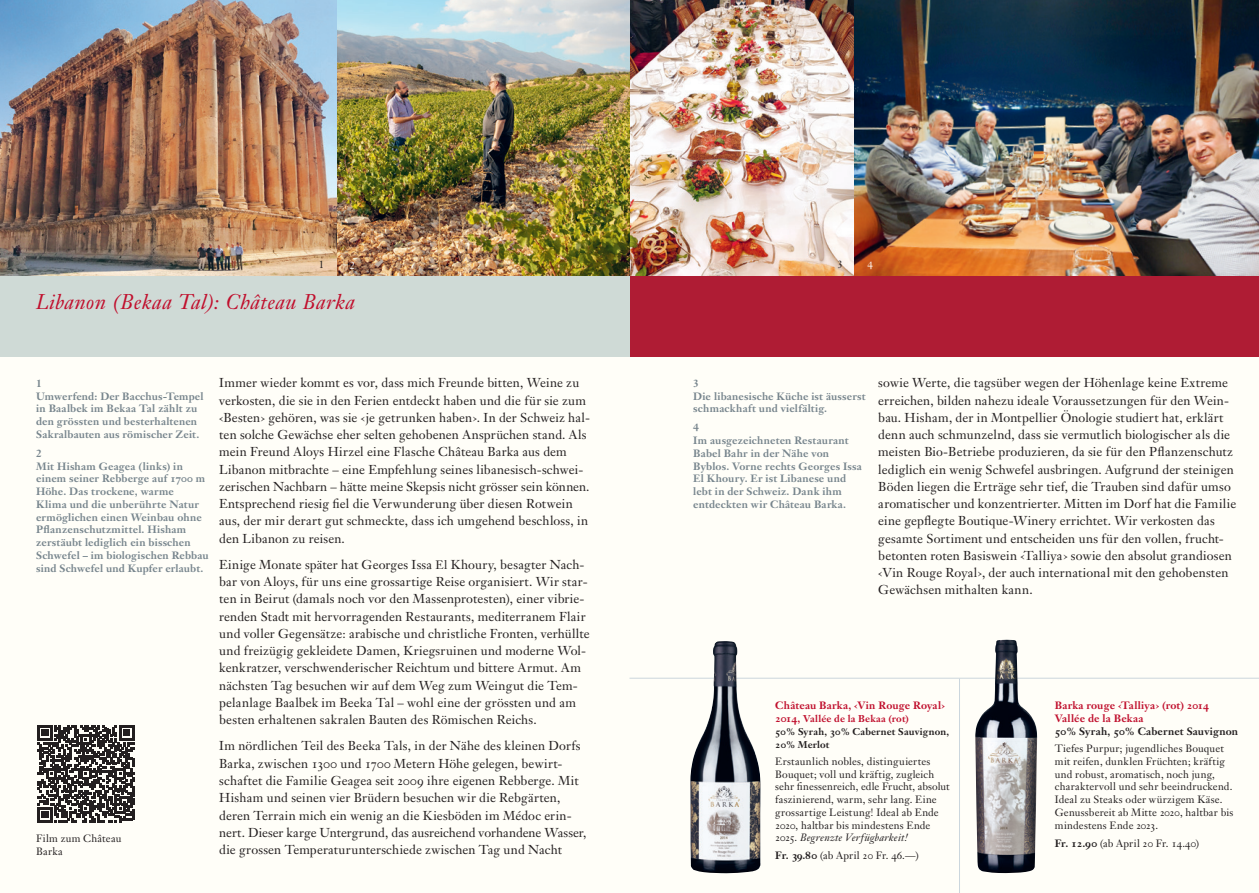
<style>
.page{position:relative;width:1259px;height:893px;background:#fff}
.page>*{position:absolute;margin:0;border:0;box-sizing:border-box;transform-origin:0 0}
.t1{font:italic 21px "Janson Text LT Pro";letter-spacing:.015em;color:#c00f2d}
.t2{font:12.75px/17.2px "Janson Text LT Pro";letter-spacing:.01em;color:#231f20}
.t3{font:700 10.5px/12.8px "Janson Text LT Pro";letter-spacing:.015em;color:#77858d}
.t4{font:10.5px/12.8px "Janson Text LT Pro";letter-spacing:.015em;color:#231f20}
.t5{font:700 10.5px/12.8px "Janson Text LT Pro";letter-spacing:.015em;color:#c00f2d}
.t6{font:700 10.5px "Janson Text LT Pro";letter-spacing:.01em;color:#231f20}
.t7{font:10.5px "Janson Text LT Pro";color:#fff}
.t8{font:700 9.75px/12.8px "Janson Text LT Pro";letter-spacing:.015em;color:#231f20}
.s1{font-size:12px}
.s2{font-size:10.5px;color:#c00f2d}
.s3{color:#c00f2d}
.s4{font-style:italic}
.s5{font-weight:700}
</style>
<div class="page">
<div style="left:629px;top:0;width:630px;height:893px;background:#fffef8"></div>
<div style="left:0;top:0;width:629px;height:893px;background:#fffef8"></div>
<hr style="left:629px;top:678px;width:630px;height:1px;background:#cbd6dd">
<img style="left:629px;top:0;width:226px;height:276px">
<img style="left:855px;top:0;width:404px;height:276px">
<img style="left:0;top:0;width:337px;height:276px">
<img style="left:337px;top:0;width:292px;height:276px">
<div style="left:629px;top:276px;width:630px;height:81px;background:#af1c34"></div>
<div style="left:0;top:276px;width:629px;height:81px;background:#cfdad6"></div>
<hr style="left:959px;top:679px;width:1px;height:214px;background:#cbd6dd">
<img style="left:690px;top:641px;width:70px;height:232px">
<img style="left:975px;top:640px;width:62px;height:233px">
<svg style="left:37px;top:725px;width:97px;height:97px"></svg>
<p class="t4" style="left:319px;top:258px;width:7px">1</p>
<p class="t7" style="left:350px;top:258px;width:7px">2</p>
<p class="t4" style="left:837px;top:258px;width:7px">3</p>
<p class="t7" style="left:867px;top:258px;width:7px">4</p>
<h1 class="t1" style="left:36px;top:289px;width:321px">Libanon (Bekaa Tal): Château Barka</h1>
<p class="t3" style="left:36px;top:377px;width:169px">1<br>Umwerfend: Der Bacchus-Tempel in Baalbek im Bekaa Tal zählt zu den grössten und besterhaltenen<br>Sakralbauten aus römischer Zeit.</p>
<p class="t3" style="left:36px;top:447px;width:174px">2<br>Mit Hisham Geagea (links) in einem seiner Rebberge auf 1700 m<br>Höhe. Das trockene, warme<br>Klima und die unberührte Natur ermöglichen einen Weinbau ohne<br>Pflanzenschutzmittel. Hisham zerstäubt lediglich ein bisschen<br>Schwefel – im biologischen Rebbau sind Schwefel und Kupfer erlaubt.</p>
<p class="t4" style="left:36px;top:832px;width:87px">Film zum Château<br>Barka</p>
<p class="t2" style="left:219px;top:374px;width:372px">Immer wieder kommt es vor, dass mich Freunde bitten, Weine zu verkosten, die sie in den Ferien entdeckt haben und die für sie zum ‹Besten› gehören, was sie ‹je getrunken haben›. In der Schweiz hal&shy;ten solche Gewächse eher selten gehobenen Ansprüchen stand. Als mein Freund Aloys Hirzel eine Flasche Château Barka aus dem Libanon mitbrachte – eine Empfehlung seines libanesisch-schwei&shy;zerischen Nachbarn – hätte meine Skepsis nicht grösser sein können.<br>Entsprechend riesig fiel die Verwunderung über diesen Rotwein aus, der mir derart gut schmeckte, dass ich umgehend beschloss, in den Libanon zu reisen.</p>
<p class="t2" style="left:219px;top:556px;width:372px">Einige Monate später hat Georges Issa <span class="s1">El</span> Khoury, besagter Nach&shy;bar von Aloys, für uns eine grossartige Reise organisiert. Wir star&shy;ten in Beirut (damals noch vor den Massenprotesten), einer vibrie&shy;renden Stadt mit hervorragenden Restaurants, mediterranem Flair und voller Gegensätze: arabische und christliche Fronten, verhüllte und freizügig gekleidete Damen, Kriegsruinen und moderne Wol&shy;kenkratzer, verschwenderischer Reichtum und bittere Armut. Am nächsten Tag besuchen wir auf dem Weg zum Weingut die Tem&shy;pelanlage Baalbek im Beeka Tal – wohl eine der grössten und am besten erhaltenen sakralen Bauten des Römischen Reichs.</p>
<p class="t2" style="left:219px;top:737px;width:369px">Im nördlichen Teil des Beeka Tals, in der Nähe des kleinen Dorfs Barka, zwischen 1300 und 1700 Metern Höhe gelegen, bewirt&shy;schaftet die Familie Geagea seit 2009 ihre eigenen Rebberge. Mit Hisham und seinen vier Brüdern besuchen wir die Rebgärten, deren Terrain mich ein wenig an die Kiesböden im Médoc erin&shy;nert. Dieser karge Untergrund, das ausreichend vorhandene Wasser, die grossen Temperaturunterschiede zwischen Tag und Nacht</p>
<p class="t3" style="left:693px;top:377px;width:174px">3<br>Die libanesische Küche ist äusserst schmackhaft und vielfältig.</p>
<p class="t3" style="left:693px;top:421px;width:170px">4<br>Im ausgezeichneten Restaurant<br>Babel Bahr in der Nähe von<br>Byblos. Vorne rechts Georges Issa<br>El Khoury. Er ist Libanese und lebt in der Schweiz. Dank ihm entdeckten wir Château Barka.</p>
<p class="t2" style="left:878px;top:374px;width:359px">sowie Werte, die tagsüber wegen der Höhenlage keine Extreme erreichen, bilden nahezu ideale Voraussetzungen für den Wein&shy;bau. Hisham, der in Montpellier Önologie studiert hat, erklärt denn auch schmunzelnd, dass sie vermutlich biologischer als die meisten Bio-Betriebe produzieren, da sie für den Pflanzenschutz lediglich ein wenig Schwefel ausbringen. Aufgrund der steinigen Böden liegen die Erträge sehr tief, die Trauben sind dafür umso aromatischer und konzentrierter. Mitten im Dorf hat die Familie eine gepflegte Boutique-Winery errichtet. Wir verkosten das gesamte Sortiment und entscheiden uns für den vollen, frucht&shy;betonten roten Basiswein ‹Talliya› sowie den absolut grandiosen ‹Vin Rouge Royal›, der auch international mit den gehobensten Gewächsen mithalten kann.</p>
<p class="t5" style="left:775px;top:699px;width:171px">Château Barka, ‹Vin Rouge Royal›</p>
<p class="t8" style="left:775px;top:712px;width:175px"><span class="s2">2014,</span> <span class="s3">Vallée de la Bekaa (rot)<br></span>50% Syrah, 30% Cabernet Sauvignon,<br>20% Merlot</p>
<p class="t4" style="left:775px;top:755px;width:176px">Erstaunlich nobles, distinguiertes Bouquet; voll und kräftig, zugleich sehr finessenreich, edle Frucht, absolut faszinierend, warm, sehr lang. Eine grossartige Leistung! Ideal ab Ende 2020, haltbar bis mindestens Ende 2025. <span class="s4">Begrenzte Verfügbarkeit!</span></p>
<p class="t4" style="left:775px;top:849px;width:145px"><span class="s5">Fr. 39.80</span> (ab April 20 Fr. 46.—)</p>
<p class="t5" style="left:1054px;top:699px;width:155px">Barka rouge ‹Talliya› (rot) 2014<br>Vallée de la Bekaa</p>
<p class="t6" style="left:1054px;top:724px;width:185px">50% Syrah, 50% Cabernet Sauvignon</p>
<p class="t4" style="left:1054px;top:742px;width:180px">Tiefes Purpur; jugendliches Bouquet mit reifen, dunklen Früchten; kräftig und robust, aromatisch, noch jung, charaktervoll und sehr beeindruckend.<br>Ideal zu Steaks oder würzigem Käse.<br>Genussbereit ab Mitte 2020, haltbar bis mindestens Ende 2023.</p>
<p class="t4" style="left:1054px;top:836px;width:146px"><span class="s5">Fr. 12.90</span> (ab April 20 Fr. 14.40)</p>
</div>
